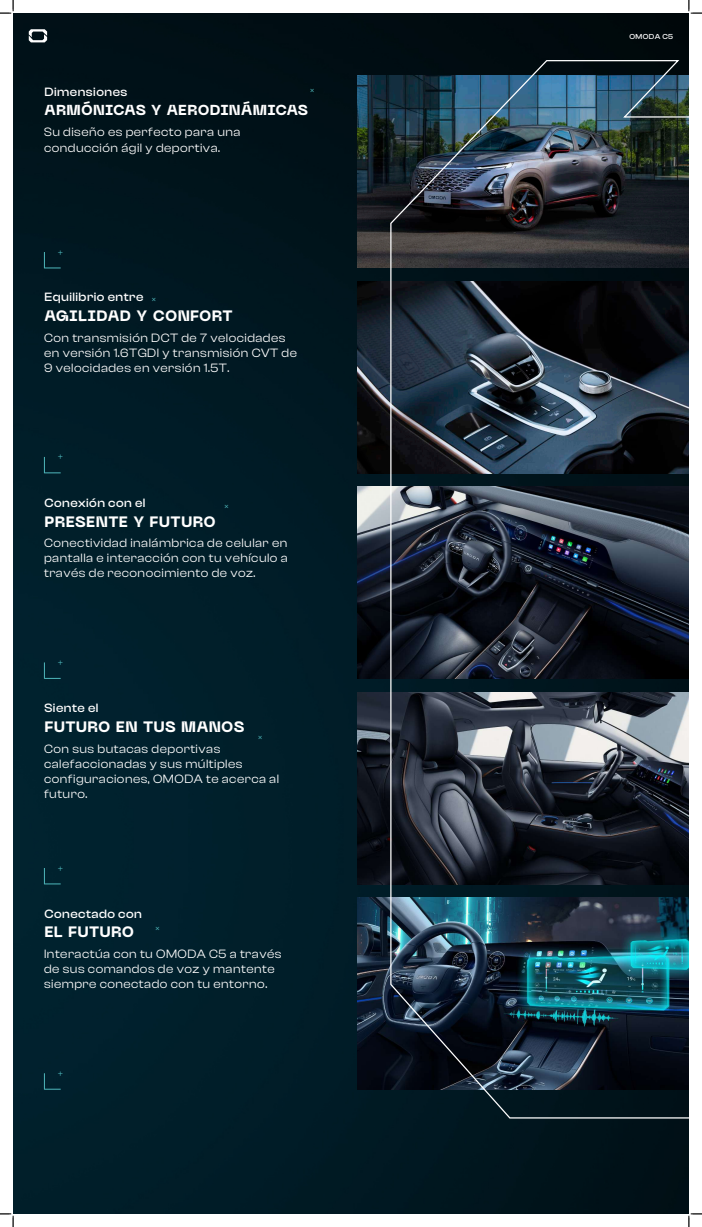
<style>
.page{position:relative;width:702px;height:1227px;background:#fff}
.page>*{position:absolute;margin:0;border:0;box-sizing:border-box;transform-origin:0 0}
.t1{font:800 15px "Neue Machina";letter-spacing:.03em;color:#fff}
.t2{font:800 14.38px "Neue Machina";letter-spacing:.02em;color:#fff}
.t3{font:12.5px/15px "Clash Display";letter-spacing:.04em;color:#fff}
.t4{font:500 12.5px "Clash Display";letter-spacing:.04em;color:#fff}
.t5{font:300 9.38px "Neue Machina";color:#4fb8bc}
.t6{font:500 7.5px "Clash Display";letter-spacing:.05em;color:#fff}
</style>
<div class="page">
<img style="left:13px;top:13px;width:675px;height:1200px">
<img style="left:357px;top:486px;width:32px;height:192px">
<img style="left:357px;top:76px;width:32px;height:191px">
<img style="left:357px;top:281px;width:32px;height:192px">
<img style="left:357px;top:692px;width:32px;height:192px">
<img style="left:357px;top:897px;width:32px;height:192px">
<svg style="left:29px;top:29px;width:18px;height:13px"></svg>
<img style="left:389px;top:59px;width:299px;height:1116px">
<svg style="left:44px;top:252px;width:17px;height:16px"></svg>
<svg style="left:44px;top:457px;width:17px;height:16px"></svg>
<svg style="left:44px;top:662px;width:17px;height:17px"></svg>
<svg style="left:44px;top:867px;width:17px;height:17px"></svg>
<svg style="left:44px;top:1073px;width:17px;height:16px"></svg>
<svg style="left:0;top:0;width:14px;height:14px"></svg>
<svg style="left:0;top:1213px;width:14px;height:13px"></svg>
<svg style="left:688px;top:0;width:13px;height:14px"></svg>
<svg style="left:688px;top:1213px;width:13px;height:13px"></svg>
<svg style="left:309px;top:88px;width:6px;height:6px"></svg>
<svg style="left:151px;top:297px;width:6px;height:6px"></svg>
<svg style="left:223px;top:503px;width:6px;height:6px"></svg>
<svg style="left:257px;top:734px;width:6px;height:7px"></svg>
<svg style="left:154px;top:925px;width:7px;height:6px"></svg>
<p class="t4" style="left:44px;top:84px;width:84px">Dimensiones</p>
<p class="t2" style="left:44px;top:101px;width:265px">ARMÓNICAS Y AERODINÁMICAS</p>
<p class="t3" style="left:44px;top:124px;width:198px;line-height:16.2px">Su diseño es perfecto para una conducción ágil y deportiva.</p>
<p class="t5" style="left:58px;top:245px;width:7px">+</p>
<p class="t4" style="left:44px;top:290px;width:100px">Equilibrio entre</p>
<p class="t1" style="left:44px;top:306px;width:189px">AGILIDAD Y CONFORT</p>
<p class="t3" style="left:44px;top:330px;width:254px">Con transmisión DCT de 7 velocidades en versión 1.6TGDI y transmisión CVT de<br>9 velocidades en versión 1.5T.</p>
<p class="t5" style="left:58px;top:450px;width:7px">+</p>
<p class="t4" style="left:44px;top:495px;width:103px">Conexión con el</p>
<p class="t1" style="left:44px;top:511px;width:173px">PRESENTE Y FUTURO</p>
<p class="t3" style="left:44px;top:535px;width:245px;text-align:justify">Conectividad inalámbrica de celular en pantalla e interacción con tu vehículo a través de reconocimiento de voz.</p>
<p class="t5" style="left:58px;top:655px;width:7px">+</p>
<p class="t4" style="left:44px;top:701px;width:55px">Siente el</p>
<p class="t1" style="left:44px;top:717px;width:201px">FUTURO EN TUS MANOS</p>
<p class="t3" style="left:44px;top:740px;width:236px">Con sus butacas deportivas calefaccionadas y sus múltiples configuraciones, OMODA te acerca al futuro.</p>
<p class="t5" style="left:58px;top:861px;width:7px">+</p>
<p class="t4" style="left:44px;top:906px;width:99px">Conectado con</p>
<p class="t1" style="left:44px;top:922px;width:91px">EL FUTURO</p>
<p class="t3" style="left:44px;top:946px;width:239px">Interactúa con tu OMODA C5 a través de sus comandos de voz y mantente siempre conectado con tu entorno.</p>
<p class="t5" style="left:58px;top:1066px;width:7px">+</p>
<p class="t6" style="left:629px;top:32px;width:45px">OMODA C5</p>
</div>
